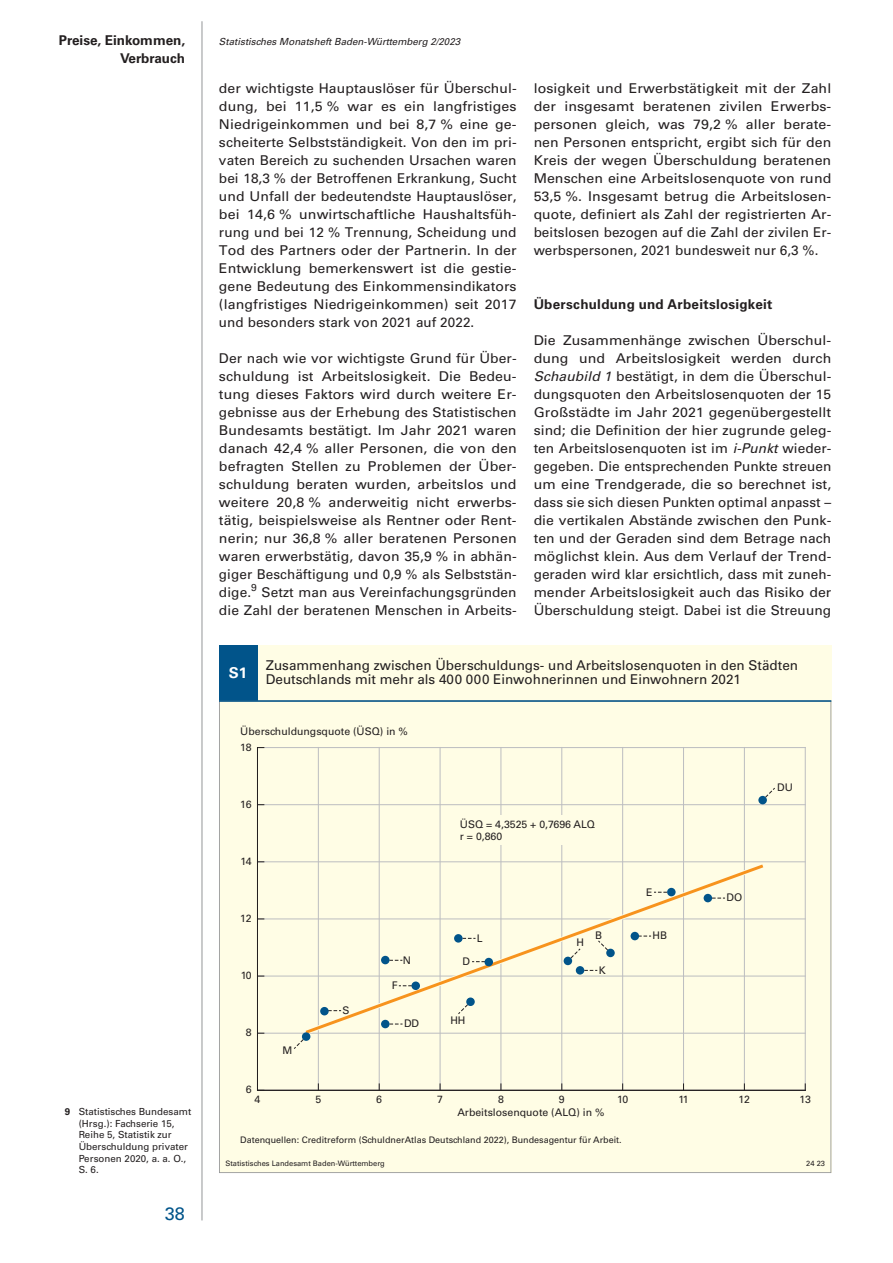
<style>
.page{position:relative;width:893px;height:1263px;background:#fff}
.page>*{position:absolute;margin:0;border:0;box-sizing:border-box;transform-origin:0 0}
.t1{font:18px "Univers";color:#01548a}
.t2{font:700 15px "Univers";color:#fff}
.Fließtext{font:13.5px/18px "Univers";letter-spacing:.005em;color:#231f20;text-align:justify;scale:1.05 1}
.Fließtext-2{font:13.5px/18px "Univers";letter-spacing:.005em;color:#231f20;text-align:justify}
.Fließtext-3{font:13.5px/18px "Univers";letter-spacing:.005em;color:#231f20;text-align:justify;scale:1.04 1}
.Kapitelzwischenübers{font:700 13.5px "Univers";letter-spacing:.015em;color:#231f20}
.t3{font:10.5px/12.6px "Univers";color:#231f20}
.t4{font:9.75px/11.7px "Univers";color:#231f20}
.t5{font:italic 9.75px "Univers";color:#231f20}
.t6{font:9px "Univers";color:#231f20}
.t7{font:7.5px "Univers";color:#231f20}
.s1{font-style:italic}
.s2{font-weight:700}
</style>
<div class="page">
<hr style="left:202px;top:21px;width:1px;height:1199px;background:#939598">
<div style="left:219px;top:646px;width:612px;height:527px;background:#fffde5"></div>
<div style="left:219px;top:646px;width:38px;height:55px;background:#01548a"></div>
<svg style="left:219px;top:702px;width:612px;height:471px"></svg>
<svg style="left:762px;top:787px;width:13px;height:14px"></svg>
<hr style="left:318px;top:747px;width:1px;height:343px;background:#bcbdc0">
<hr style="left:379px;top:747px;width:1px;height:343px;background:#bcbdc0">
<hr style="left:440px;top:747px;width:1px;height:343px;background:#bcbdc0">
<hr style="left:501px;top:747px;width:1px;height:343px;background:#bcbdc0">
<hr style="left:561px;top:747px;width:1px;height:343px;background:#bcbdc0">
<hr style="left:622px;top:747px;width:1px;height:343px;background:#bcbdc0">
<hr style="left:683px;top:747px;width:1px;height:343px;background:#bcbdc0">
<hr style="left:744px;top:747px;width:1px;height:343px;background:#bcbdc0">
<hr style="left:805px;top:747px;width:1px;height:343px;background:#bcbdc0">
<hr style="left:257px;top:1033px;width:548px;height:1px;background:#bcbdc0">
<hr style="left:257px;top:976px;width:548px;height:1px;background:#bcbdc0">
<hr style="left:257px;top:919px;width:548px;height:1px;background:#bcbdc0">
<hr style="left:257px;top:861px;width:548px;height:1px;background:#bcbdc0">
<hr style="left:257px;top:804px;width:548px;height:1px;background:#bcbdc0">
<hr style="left:257px;top:747px;width:548px;height:1px;background:#bcbdc0">
<svg style="left:294px;top:1036px;width:13px;height:13px"></svg>
<svg style="left:300px;top:860px;width:469px;height:178px"></svg>
<svg style="left:302px;top:862px;width:465px;height:174px"></svg>
<svg style="left:258px;top:1084px;width:6px;height:6px"></svg>
<div style="left:758px;top:796px;width:9px;height:8px;background:#01548a;border-radius:50%"></div>
<div style="left:704px;top:894px;width:8px;height:8px;background:#01548a;border-radius:50%"></div>
<div style="left:667px;top:888px;width:9px;height:8px;background:#01548a;border-radius:50%"></div>
<div style="left:631px;top:932px;width:8px;height:8px;background:#01548a;border-radius:50%"></div>
<div style="left:606px;top:949px;width:9px;height:8px;background:#01548a;border-radius:50%"></div>
<div style="left:564px;top:957px;width:8px;height:8px;background:#01548a;border-radius:50%"></div>
<div style="left:454px;top:934px;width:9px;height:8px;background:#01548a;border-radius:50%"></div>
<div style="left:576px;top:966px;width:8px;height:8px;background:#01548a;border-radius:50%"></div>
<div style="left:381px;top:956px;width:9px;height:8px;background:#01548a;border-radius:50%"></div>
<div style="left:320px;top:1007px;width:9px;height:8px;background:#01548a;border-radius:50%"></div>
<div style="left:302px;top:1032px;width:8px;height:9px;background:#01548a;border-radius:50%"></div>
<div style="left:411px;top:981px;width:9px;height:9px;background:#01548a;border-radius:50%"></div>
<div style="left:381px;top:1020px;width:9px;height:8px;background:#01548a;border-radius:50%"></div>
<div style="left:466px;top:997px;width:9px;height:9px;background:#01548a;border-radius:50%"></div>
<div style="left:484px;top:958px;width:9px;height:8px;background:#01548a;border-radius:50%"></div>
<hr style="left:219px;top:700px;width:612px;height:2px;background:#01548a">
<hr style="left:257px;top:747px;width:1px;height:343px;background:#231f20">
<hr style="left:257px;top:1090px;width:548px;height:1px;background:#231f20">
<div style="left:456px;top:815px;width:151px;height:29px;background:#fffde5"></div>
<p class="Kapitelzwischenübers" style="left:59px;top:32px;width:128px">Preise, Einkommen,</p>
<p class="t5" style="left:219px;top:35px;width:243px">Statistisches Monatsheft Baden-Württemberg 2/2023</p>
<p class="Kapitelzwischenübers" style="left:120px;top:50px;width:66px">Verbrauch</p>
<p class="Fließtext-3" style="left:219px;top:79px;width:288px">der wichtigste Hauptauslöser für Überschul‑ dung, bei 11,5 % war es ein langfristiges Niedrigeinkommen und bei 8,7 % eine ge‑ scheiterte Selbstständigkeit. Von den im pri‑ vaten Bereich zu suchenden Ursachen waren bei 18,3 % der Betroffenen Erkrankung, Sucht und Unfall der bedeutendste Hauptauslöser, bei 14,6 % unwirtschaftliche Haushaltsfüh‑ rung und bei 12 % Trennung, Scheidung und Tod des Partners oder der Partnerin. In der Entwicklung bemerkenswert ist die gestie‑ gene Bedeutung des Einkommensindikators (langfristiges Niedrigeinkommen) seit 2017 und besonders stark von 2021 auf 2022.</p>
<p class="Fließtext-2" style="left:219px;top:349px;width:299px">Der nach wie vor wichtigste Grund für Über&shy;schuldung ist Arbeitslosigkeit. Die Bedeu‑ tung dieses Faktors wird durch weitere Er‑ gebnisse aus der Erhebung des Statistischen Bundesamts bestätigt. Im Jahr 2021 waren danach 42,4 % aller Personen, die von den befragten Stellen zu Problemen der Über‑ schuldung beraten wurden, arbeitslos und weitere 20,8 % anderweitig nicht erwerbs‑ tätig, beispielsweise als Rentner oder Rent‑ nerin; nur 36,8 % aller beratenen Personen waren erwerbstätig, davon 35,9 % in abhän‑ giger Beschäftigung und 0,9 % als Selbststän&shy;dige.<sup>9</sup> Setzt man aus Vereinfachungsgründen die Zahl der beratenen Menschen in Arbeits‑</p>
<p class="Fließtext" style="left:534px;top:79px;width:285px">losigkeit und Erwerbstätigkeit mit der Zahl der insgesamt beratenen zivilen Erwerbs‑ personen gleich, was 79,2 % aller berate‑ nen Personen entspricht, ergibt sich für den Kreis der wegen Überschuldung beratenen Menschen eine Arbeitslosenquote von rund 53,5 %. Insgesamt betrug die Arbeitslosen‑ quote, definiert als Zahl der registrierten Ar&shy;beitslosen bezogen auf die Zahl der zivilen Er&shy;werbspersonen, 2021 bundesweit nur 6,3 %.</p>
<p class="Kapitelzwischenübers" style="left:534px;top:296px;width:240px">Überschuldung und Arbeitslosigkeit</p>
<p class="Fließtext" style="left:534px;top:331px;width:285px">Die Zusammenhänge zwischen Überschul‑ dung und Arbeitslosigkeit werden durch <span class="s1">Schaubild 1</span> bestätigt, in dem die Überschul&shy;dungsquoten den Arbeitslosenquoten der 15<br>Großstädte im Jahr 2021 gegenübergestellt sind; die Definition der hier zugrunde geleg‑ ten Arbeitslosenquoten ist im <span class="s1">i-Punkt</span> wieder&shy;gegeben. Die entsprechenden Punkte streuen um eine Trendgerade, die so berechnet ist, dass sie sich diesen Punkten optimal anpasst – die vertikalen Abstände zwischen den Punk‑ ten und der Geraden sind dem Betrage nach möglichst klein. Aus dem Verlauf der Trend‑ geraden wird klar ersichtlich, dass mit zuneh&shy;mender Arbeitslosigkeit auch das Risiko der Überschuldung steigt. Dabei ist die Streuung</p>
<p class="t2" style="left:229px;top:664px;width:20px">S1</p>
<p class="Fließtext-2" style="left:266px;top:658px;width:534px;line-height:14.2px">Zusammenhang zwischen Überschuldungs- und Arbeitslosenquoten in den Städten<br>Deutschlands mit mehr als 400 000 Einwohnerinnen und Einwohnern 2021</p>
<p class="t3" style="left:240px;top:725px;width:169px">Überschuldungsquote (ÜSQ) in %</p>
<p class="t3" style="left:240px;top:741px;width:13px">18</p>
<p class="t3" style="left:240px;top:798px;width:13px">16</p>
<p class="t3" style="left:240px;top:855px;width:13px">14</p>
<p class="t3" style="left:240px;top:912px;width:13px">12</p>
<p class="t3" style="left:241px;top:969px;width:13px">10</p>
<p class="t3" style="left:246px;top:1026px;width:7px">8</p>
<p class="t3" style="left:283px;top:1044px;width:11px">M</p>
<p class="t3" style="left:343px;top:1004px;width:8px">S</p>
<p class="t3" style="left:460px;top:818px;width:137px">ÜSQ = 4,3525 + 0,7696 ALQ r = 0,860</p>
<p class="t3" style="left:403px;top:954px;width:10px">N</p>
<p class="t3" style="left:392px;top:979px;width:7px">F</p>
<p class="t3" style="left:404px;top:1017px;width:17px">DD</p>
<p class="t3" style="left:463px;top:955px;width:9px">D</p>
<p class="t3" style="left:477px;top:932px;width:7px">L</p>
<p class="t3" style="left:450px;top:1014px;width:17px">HH</p>
<p class="t3" style="left:577px;top:936px;width:9px">H</p>
<p class="t3" style="left:595px;top:928px;width:8px">B</p>
<p class="t3" style="left:599px;top:964px;width:8px">K</p>
<p class="t3" style="left:646px;top:886px;width:8px">E</p>
<p class="t3" style="left:653px;top:929px;width:16px">HB</p>
<p class="t3" style="left:777px;top:781px;width:17px">DU</p>
<p class="t3" style="left:726px;top:891px;width:17px">DO</p>
<p class="t4" style="left:79px;top:1105px;width:114px;text-indent:-14px"><span class="s2">9</span> Statistisches Bundesamt (Hrsg.): Fachserie 15,<br>Reihe 5, Statistik zur<br>Überschuldung privater<br>Personen 2020, a. a. O.,<br>S. 6.</p>
<h1 class="t1" style="left:165px;top:1203px;width:22px">38</h1>
<p class="t3" style="left:246px;top:1083px;width:7px">6</p>
<p class="t3" style="left:255px;top:1093px;width:7px">4</p>
<p class="t3" style="left:315px;top:1093px;width:7px">5</p>
<p class="t3" style="left:376px;top:1093px;width:7px">6</p>
<p class="t3" style="left:437px;top:1093px;width:7px">7</p>
<p class="t3" style="left:498px;top:1093px;width:7px">8</p>
<p class="t3" style="left:559px;top:1093px;width:7px">9</p>
<p class="t3" style="left:617px;top:1093px;width:13px">10</p>
<p class="t3" style="left:678px;top:1093px;width:12px">11</p>
<p class="t3" style="left:739px;top:1093px;width:13px">12</p>
<p class="t3" style="left:799px;top:1093px;width:13px">13</p>
<p class="t3" style="left:457px;top:1106px;width:149px">Arbeitslosenquote (ALQ) in %</p>
<p class="t6" style="left:240px;top:1135px;width:383px">Datenquellen: Creditreform (SchuldnerAtlas Deutschland 2022), Bundesagentur für Arbeit.</p>
<p class="t7" style="left:225px;top:1159px;width:161px">Statistisches Landesamt Baden-Württemberg</p>
<p class="t7" style="left:806px;top:1159px;width:20px">24 23</p>
</div>
